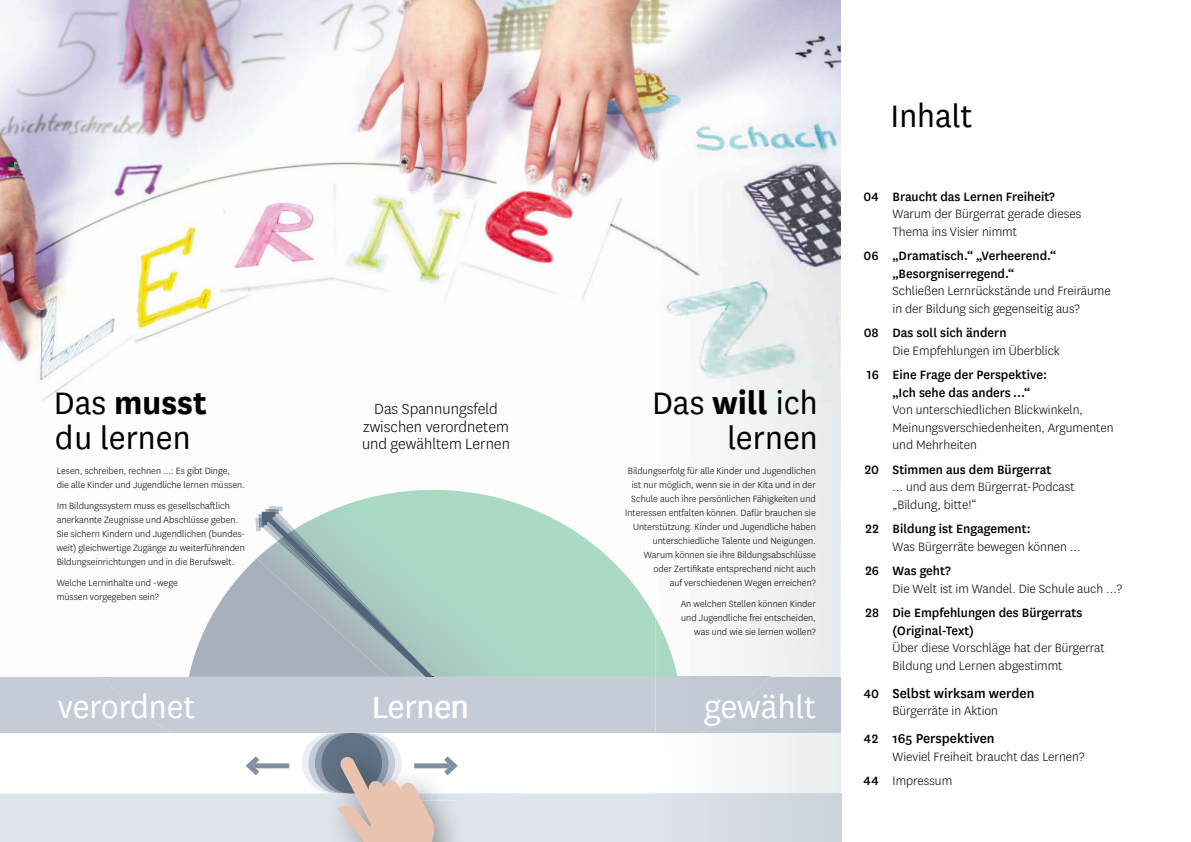
<style>
.page{position:relative;width:1191px;height:842px;background:#fff}
.page>*{position:absolute;margin:0;border:0;box-sizing:border-box;transform-origin:0 0}
.t1{font:36px/35.5px "National";color:#000}
.t2{font:36px "National";color:#fff}
.t3{font:300 36px "National";color:#fff}
.t4{font:300 17px/17.5px "National";color:#000;text-align:center}
.t5{font:500 15px "National";color:#000}
.t6{font:300 14px/17.5px "National";color:#000}
.t7{font:500 14px/17.5px "National";color:#000}
.t8{font:300 10.5px/14px "National";color:#000}
.s1{font-weight:700}
</style>
<div class="page">
<img style="left:0;top:0;width:841px;height:401px">
<img style="left:229px;top:326px;width:394px;height:164px">
<img style="left:159px;top:364px;width:75px;height:313px">
<img style="left:620px;top:356px;width:35px;height:134px">
<img style="left:102px;top:401px;width:62px;height:276px">
<div style="left:0;top:678px;width:103px;height:55px;background:#c5ccd8"></div>
<div style="left:103px;top:677px;width:598px;height:56px;background:#c5ccd8"></div>
<img style="left:655px;top:131px;width:186px;height:239px">
<img style="left:658px;top:368px;width:183px;height:34px">
<img style="left:655px;top:370px;width:66px;height:307px">
<div style="left:716px;top:403px;width:70px;height:274px;background:#f2f4f5"></div>
<div style="left:782px;top:467px;width:33px;height:188px;background:#eceff0"></div>
<div style="left:701px;top:678px;width:140px;height:55px;background:#bfc7d3"></div>
<img style="left:655px;top:677px;width:114px;height:1px">
<img style="left:189px;top:490px;width:66px;height:187px">
<img style="left:189px;top:677px;width:66px;height:1px">
<img style="left:340px;top:490px;width:315px;height:187px">
<img style="left:389px;top:677px;width:266px;height:1px">
<img style="left:655px;top:617px;width:22px;height:60px">
<svg style="left:655px;top:677px;width:23px;height:1px"></svg>
<img style="left:370px;top:733px;width:22px;height:9px">
<img style="left:269px;top:506px;width:14px;height:1px">
<svg style="left:255px;top:507px;width:190px;height:171px;background:#a6bfbd"></svg>
<div style="left:321px;top:733px;width:61px;height:60px;background:#617286;border-radius:50%"></div>
<svg style="left:0;top:742px;width:655px;height:100px"></svg>
<h1 class="t1" style="left:54px;top:383px;width:155px">Das <span class="s1">musst </span>du lernen</h1>
<p class="t8" style="left:57px;top:463px;width:189px">Lesen, schreiben, rechnen …: Es gibt Dinge, die alle Kinder und Jugendliche lernen müssen.</p>
<p class="t8" style="left:57px;top:498px;width:190px">Im Bildungssystem muss es gesellschaftlich anerkannte Zeugnisse und Abschlüsse geben.<br>Sie sichern Kindern und Jugendlichen (bundes&shy;weit) gleichwertige Zugänge zu weiterführenden Bildungseinrichtungen und in die Berufswelt.</p>
<p class="t8" style="left:57px;top:575px;width:123px">Welche Lerninhalte und -wege müssen vorgegeben sein?</p>
<h2 class="t4" style="left:362px;top:400px;width:149px">Das Spannungsfeld zwischen verordnetem und gewähltem Lernen</h2>
<h1 class="t1" style="left:652px;top:383px;width:167px;text-align:right">Das <span class="s1">will</span> ich lernen</h1>
<p class="t8" style="left:625px;top:463px;width:192px;text-align:right">Bildungserfolg für alle Kinder und Jugendlichen ist nur möglich, wenn sie in der Kita und in der Schule auch ihre persönlichen Fähigkeiten und Interessen entfalten können. Dafür brauchen sie Unterstützung. Kinder und Jugendliche haben unterschiedliche Talente und Neigungen.<br>Warum können sie ihre Bildungsabschlüsse oder Zertifikate entsprechend nicht auch<br>auf verschiedenen Wegen erreichen?</p>
<p class="t8" style="left:680px;top:596px;width:137px;text-align:right">An welchen Stellen können Kinder und Jugendliche frei entscheiden, was und wie sie lernen wollen?</p>
<h1 class="t2" style="left:58px;top:684px;width:139px">verordnet</h1>
<h1 class="t3" style="left:373px;top:685px;width:96px">Lernen</h1>
<h1 class="t2" style="left:704px;top:684px;width:113px">gewählt</h1>
<h1 class="t1" style="left:890px;top:96px;width:83px">Inhalt</h1>
<h3 class="t7" style="left:863px;top:187px;width:17px">04</h3>
<h3 class="t7" style="left:863px;top:246px;width:17px">06</h3>
<h3 class="t7" style="left:863px;top:323px;width:17px">08</h3>
<h3 class="t7" style="left:866px;top:365px;width:14px">16</h3>
<h3 class="t7" style="left:864px;top:460px;width:16px">20</h3>
<h3 class="t7" style="left:865px;top:519px;width:15px">22</h3>
<h3 class="t7" style="left:865px;top:561px;width:15px">26</h3>
<h3 class="t7" style="left:865px;top:603px;width:15px">28</h3>
<h3 class="t7" style="left:863px;top:684px;width:17px">40</h3>
<h3 class="t7" style="left:863px;top:729px;width:17px">42</h3>
<h3 class="t7" style="left:863px;top:771px;width:17px">44</h3>
<h3 class="t7" style="left:892px;top:187px;width:164px">Braucht das Lernen Freiheit?</h3>
<h3 class="t6" style="left:892px;top:205px;width:190px">Warum der Bürgerrat gerade dieses<br>Thema ins Visier nimmt</h3>
<h3 class="t7" style="left:892px;top:246px;width:165px">„Dramatisch.“ „Verheerend.“ „Besorgniserregend.“</h3>
<h3 class="t6" style="left:892px;top:282px;width:220px">Schließen Lernrückstände und Freiräume in der Bildung sich gegenseitig aus?</h3>
<h3 class="t7" style="left:892px;top:323px;width:115px">Das soll sich ändern</h3>
<h3 class="t6" style="left:892px;top:341px;width:169px">Die Empfehlungen im Überblick</h3>
<h3 class="t7" style="left:892px;top:365px;width:156px">Eine Frage der Perspektive: „Ich sehe das anders …“</h3>
<h3 class="t6" style="left:892px;top:401px;width:222px">Von unterschiedlichen Blickwinkeln,<br>Meinungsverschiedenheiten, Argumenten und Mehrheiten</h3>
<h3 class="t7" style="left:892px;top:460px;width:160px">Stimmen aus dem Bürgerrat</h3>
<h3 class="t6" style="left:892px;top:478px;width:184px">… und aus dem Bürgerrat-Podcast „Bildung, bitte!“</h3>
<h3 class="t7" style="left:892px;top:519px;width:140px">Bildung ist Engagement:</h3>
<h3 class="t6" style="left:892px;top:537px;width:189px">Was Bürgerräte bewegen können …</h3>
<h3 class="t7" style="left:892px;top:561px;width:60px">Was geht?</h3>
<h3 class="t6" style="left:892px;top:579px;width:231px">Die Welt ist im Wandel. Die Schule auch …?</h3>
<h3 class="t7" style="left:892px;top:603px;width:191px">Die Empfehlungen des Bürgerrats (Original-Text)</h3>
<h3 class="t6" style="left:892px;top:639px;width:214px">Über diese Vorschläge hat der Bürgerrat<br>Bildung und Lernen abgestimmt</h3>
<h3 class="t5" style="left:892px;top:683px;width:143px">Selbst wirksam werden</h3>
<h3 class="t6" style="left:892px;top:702px;width:107px">Bürgerräte in Aktion</h3>
<h3 class="t5" style="left:892px;top:728px;width:104px">165 Perspektiven</h3>
<h3 class="t6" style="left:892px;top:744px;width:193px;line-height:24.5px">Wieviel Freiheit braucht das Lernen?<br>Impressum</h3>
</div>
